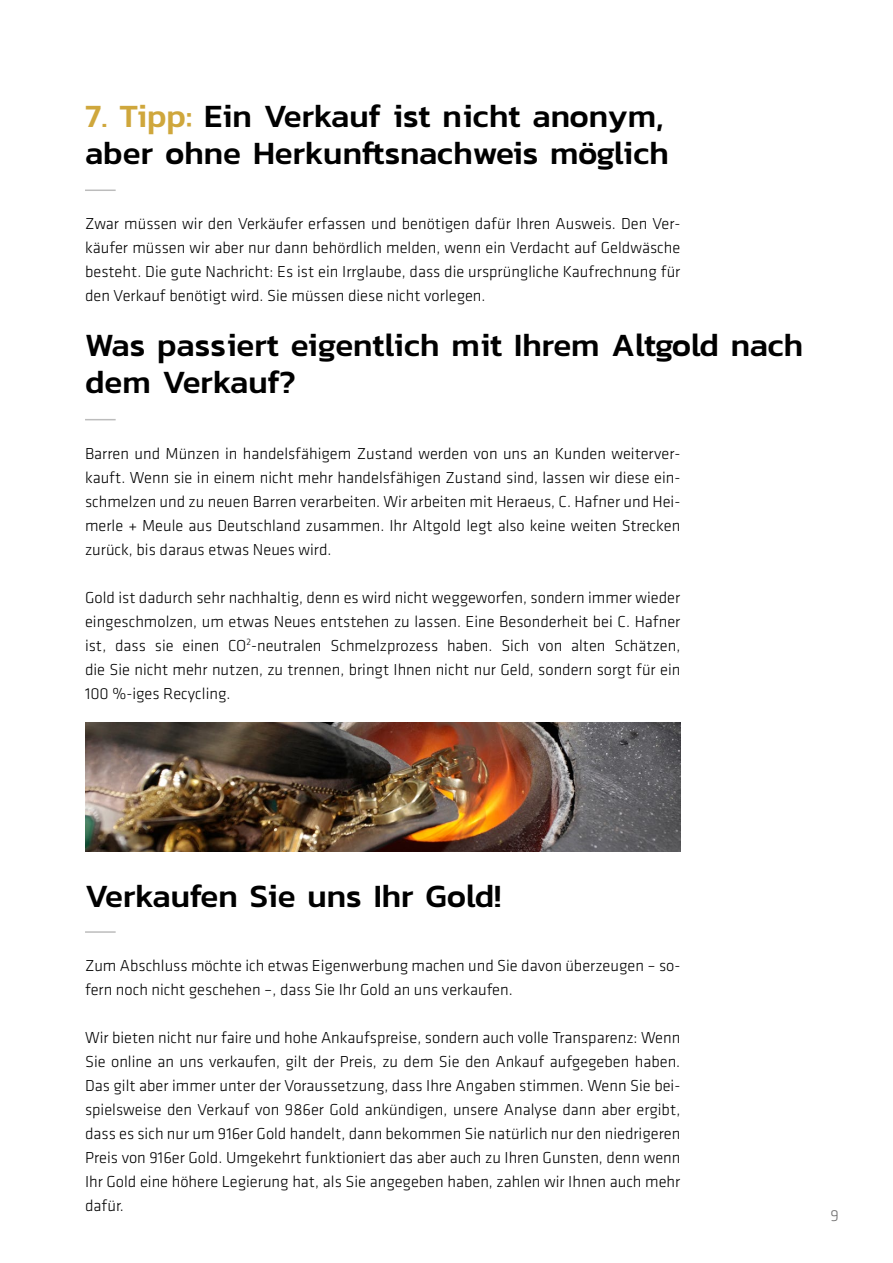
<style>
.page{position:relative;width:893px;height:1263px;background:#fff}
.page>*{position:absolute;margin:0;border:0;box-sizing:border-box;transform-origin:0 0}
.t1{font:500 33px/37.5px "Kanit";color:#000}
.t2{font:300 16.5px/24px "Klavika";color:#000;text-align:justify}
.t3{font:300 16.5px "Klavika";color:#706f6f}
.s1{color:#cfa73c}
</style>
<div class="page">
<hr style="left:85px;top:190px;width:31px;height:1px;background:#bcbcbc">
<hr style="left:85px;top:419px;width:31px;height:1px;background:#bcbcbc">
<hr style="left:85px;top:931px;width:31px;height:2px;background:#bcbcbc">
<img style="left:85px;top:723px;width:595px;height:128px">
<h1 class="t1" style="left:85px;top:96px;width:585px"><span class="s1">7. Tipp:</span> Ein Verkauf ist nicht anonym, aber ohne Herkunftsnachweis möglich</h1>
<p class="t2" style="left:85px;top:212px;width:597px">Zwar müssen wir den Verkäufer erfassen und benötigen dafür Ihren Ausweis. Den Ver&shy;käufer müssen wir aber nur dann behördlich melden, wenn ein Verdacht auf Geldwäsche besteht. Die gute Nachricht: Es ist ein Irrglaube, dass die ursprüngliche Kaufrechnung für den Verkauf benötigt wird. Sie müssen diese nicht vorlegen.</p>
<h1 class="t1" style="left:85px;top:325px;width:720px">Was passiert eigentlich mit Ihrem Altgold nach dem Verkauf?</h1>
<p class="t2" style="left:85px;top:442px;width:597px">Barren und Münzen in handelsfähigem Zustand werden von uns an Kunden weiterver&shy;kauft. Wenn sie in einem nicht mehr handelsfähigen Zustand sind, lassen wir diese ein&shy;schmelzen und zu neuen Barren verarbeiten. Wir arbeiten mit Heraeus, C. Hafner und Hei&shy;merle + Meule aus Deutschland zusammen. Ihr Altgold legt also keine weiten Strecken zurück, bis daraus etwas Neues wird.</p>
<p class="t2" style="left:85px;top:586px;width:597px">Gold ist dadurch sehr nachhaltig, denn es wird nicht weggeworfen, sondern immer wieder eingeschmolzen, um etwas Neues entstehen zu lassen. Eine Besonderheit bei C. Hafner ist, dass sie einen CO<sup>2</sup>-neutralen Schmelzprozess haben. Sich von alten Schätzen, die Sie nicht mehr nutzen, zu trennen, bringt Ihnen nicht nur Geld, sondern sorgt für ein 100 %-iges Recycling.</p>
<h1 class="t1" style="left:85px;top:876px;width:418px">Verkaufen Sie uns Ihr Gold!</h1>
<p class="t2" style="left:85px;top:954px;width:597px">Zum Abschluss möchte ich etwas Eigenwerbung machen und Sie davon überzeugen – so&shy;fern noch nicht geschehen –, dass Sie Ihr Gold an uns verkaufen.</p>
<p class="t2" style="left:85px;top:1026px;width:597px">Wir bieten nicht nur faire und hohe Ankaufspreise, sondern auch volle Transparenz: Wenn Sie online an uns verkaufen, gilt der Preis, zu dem Sie den Ankauf aufgegeben haben.<br>Das gilt aber immer unter der Voraussetzung, dass Ihre Angaben stimmen. Wenn Sie bei&shy;spielsweise den Verkauf von 986er Gold ankündigen, unsere Analyse dann aber ergibt, dass es sich nur um 916er Gold handelt, dann bekommen Sie natürlich nur den niedrigeren Preis von 916er Gold. Umgekehrt funktioniert das aber auch zu Ihren Gunsten, denn wenn Ihr Gold eine höhere Legierung hat, als Sie angegeben haben, zahlen wir Ihnen auch mehr dafür.</p>
<p class="t3" style="left:830px;top:1207px;width:10px">9</p>
</div>
